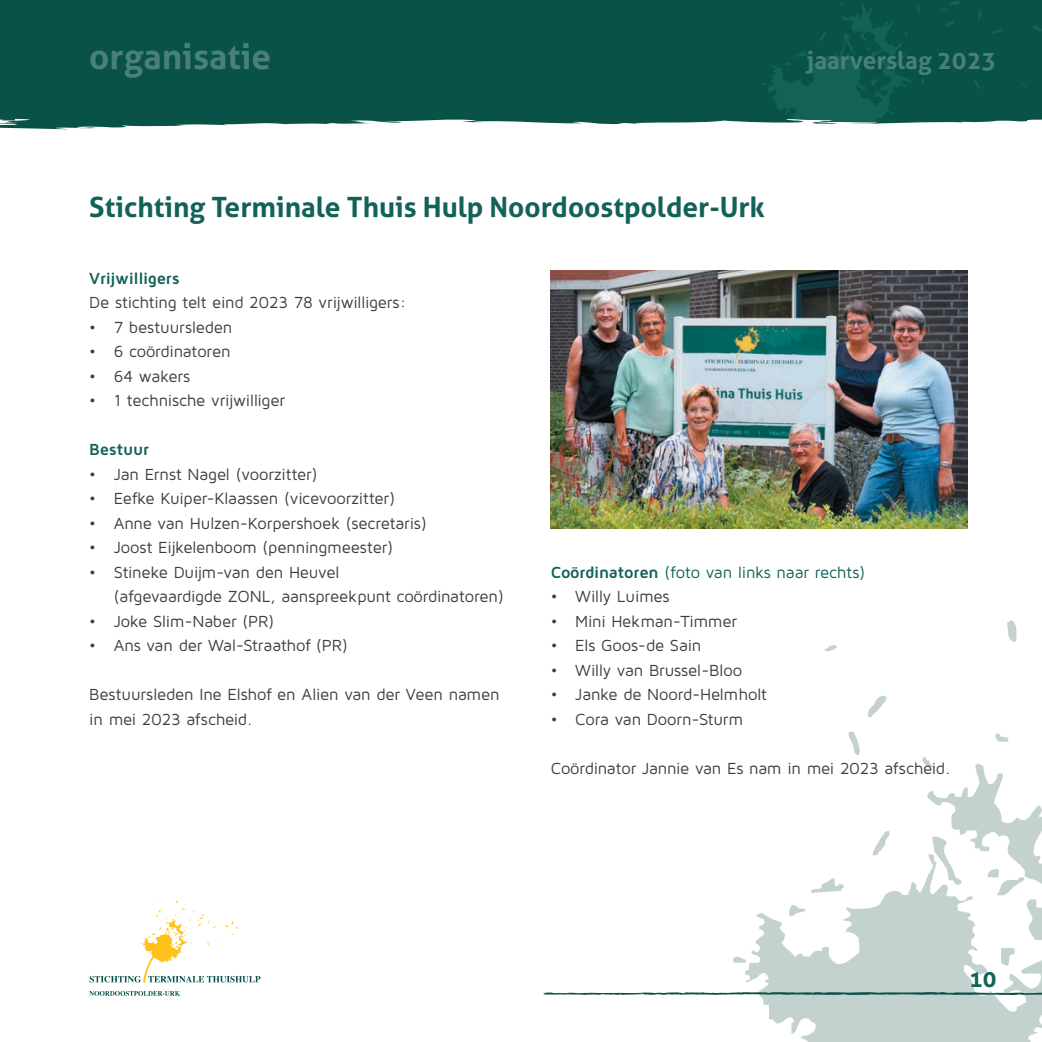
<style>
.page{position:relative;width:1042px;height:1042px;background:#fff}
.page>*{position:absolute;margin:0;border:0;box-sizing:border-box;transform-origin:0 0}
.t1{font:700 35px "Aller";color:#498077}
.t2{font:700 28px "Aller";color:#126257}
.t3{font:700 24.5px "Aller";color:#498077}
.t4{font:700 22.75px "Aller";color:#126257}
.t5{font:16.62px/24.5px "Maven Pro";letter-spacing:-.015em;color:#3e3e3f}
.t6{font:16.62px "Maven Pro";letter-spacing:-.01em;color:#126257}
.t7{font:700 16.62px "Maven Pro";letter-spacing:-.015em;color:#126257}
.s1{font-weight:700}
</style>
<div class="page">
<svg style="left:1007px;top:620px;width:9px;height:22px"></svg>
<svg style="left:824px;top:645px;width:13px;height:6px"></svg>
<svg style="left:868px;top:695px;width:18px;height:22px"></svg>
<svg style="left:848px;top:731px;width:12px;height:24px"></svg>
<svg style="left:995px;top:733px;width:13px;height:9px"></svg>
<svg style="left:922px;top:757px;width:8px;height:7px"></svg>
<svg style="left:745px;top:764px;width:297px;height:278px"></svg>
<svg style="left:733px;top:956px;width:13px;height:7px"></svg>
<div style="left:0;top:0;width:1042px;height:129px;background:#085248"></div>
<svg style="left:941px;top:1px;width:20px;height:10px"></svg>
<svg style="left:978px;top:10px;width:3px;height:10px"></svg>
<svg style="left:945px;top:21px;width:9px;height:6px"></svg>
<svg style="left:1033px;top:25px;width:9px;height:7px"></svg>
<svg style="left:992px;top:29px;width:11px;height:5px"></svg>
<svg style="left:974px;top:80px;width:6px;height:10px"></svg>
<svg style="left:1020px;top:83px;width:6px;height:5px"></svg>
<svg style="left:762px;top:0;width:162px;height:129px;background:#186056"></svg>
<svg style="left:90px;top:900px;width:170px;height:82px"></svg>
<svg style="left:89px;top:991px;width:91px;height:5px"></svg>
<svg style="left:543px;top:992px;width:499px;height:3px"></svg>
<img style="left:551px;top:270px;width:416px;height:258px">
<h1 class="t1" style="left:89px;top:35px;width:183px">organisatie</h1>
<h3 class="t3" style="left:807px;top:45px;width:191px">jaarverslag 2023</h3>
<h2 class="t2" style="left:89px;top:189px;width:677px">Stichting Terminale Thuis Hulp Noordoostpolder-Urk</h2>
<p class="t7" style="left:89px;top:267px;width:92px">Vrijwilligers</p>
<p class="t5" style="left:89px;top:290px;width:318px">De stichting telt eind 2023 78 vrijwilligers:</p>
<p class="t5" style="left:89px;top:314px;width:145px">• 7 bestuursleden</p>
<p class="t5" style="left:89px;top:339px;width:143px">• 6 coördinatoren</p>
<p class="t5" style="left:89px;top:363px;width:102px">• 64 wakers</p>
<p class="t5" style="left:89px;top:388px;width:197px">• 1 technische vrijwilliger</p>
<p class="t7" style="left:89px;top:439px;width:61px">Bestuur</p>
<p class="t5" style="left:89px;top:461px;width:230px">• Jan Ernst Nagel (voorzitter)</p>
<p class="t5" style="left:89px;top:486px;width:307px">• Eefke Kuiper-Klaassen (vicevoorzitter)</p>
<p class="t5" style="left:89px;top:510px;width:339px">• Anne van Hulzen-Korpershoek (secretaris)</p>
<p class="t5" style="left:89px;top:535px;width:305px">• Joost Eijkelenboom (penningmeester)</p>
<p class="t5" style="left:114px;top:559px;width:392px;text-indent:-25px">• Stineke Duijm-van den Heuvel<br>(afgevaardigde ZONL, aanspreekpunt coördinatoren)</p>
<p class="t5" style="left:89px;top:608px;width:186px">• Joke Slim-Naber (PR)</p>
<p class="t5" style="left:89px;top:633px;width:260px">• Ans van der Wal-Straathof (PR)</p>
<p class="t5" style="left:89px;top:682px;width:412px">Bestuursleden Ine Elshof en Alien van der Veen namen in mei 2023 afscheid.</p>
<p class="t6" style="left:551px;top:562px;width:316px"><span class="s1">Coördinatoren</span> (foto van links naar rechts)</p>
<p class="t5" style="left:551px;top:584px;width:120px">• Willy Luimes</p>
<p class="t5" style="left:551px;top:608px;width:188px">• Mini Hekman-Timmer</p>
<p class="t5" style="left:551px;top:633px;width:152px">• Els Goos-de Sain</p>
<p class="t5" style="left:551px;top:657px;width:193px">• Willy van Brussel-Bloo</p>
<p class="t5" style="left:551px;top:682px;width:218px">• Janke de Noord-Helmholt</p>
<p class="t5" style="left:551px;top:706px;width:194px">• Cora van Doorn-Sturm</p>
<p class="t5" style="left:551px;top:755px;width:401px">Coördinator Jannie van Es nam in mei 2023 afscheid.</p>
<h3 class="t4" style="left:969px;top:965px;width:29px">10</h3>
</div>
